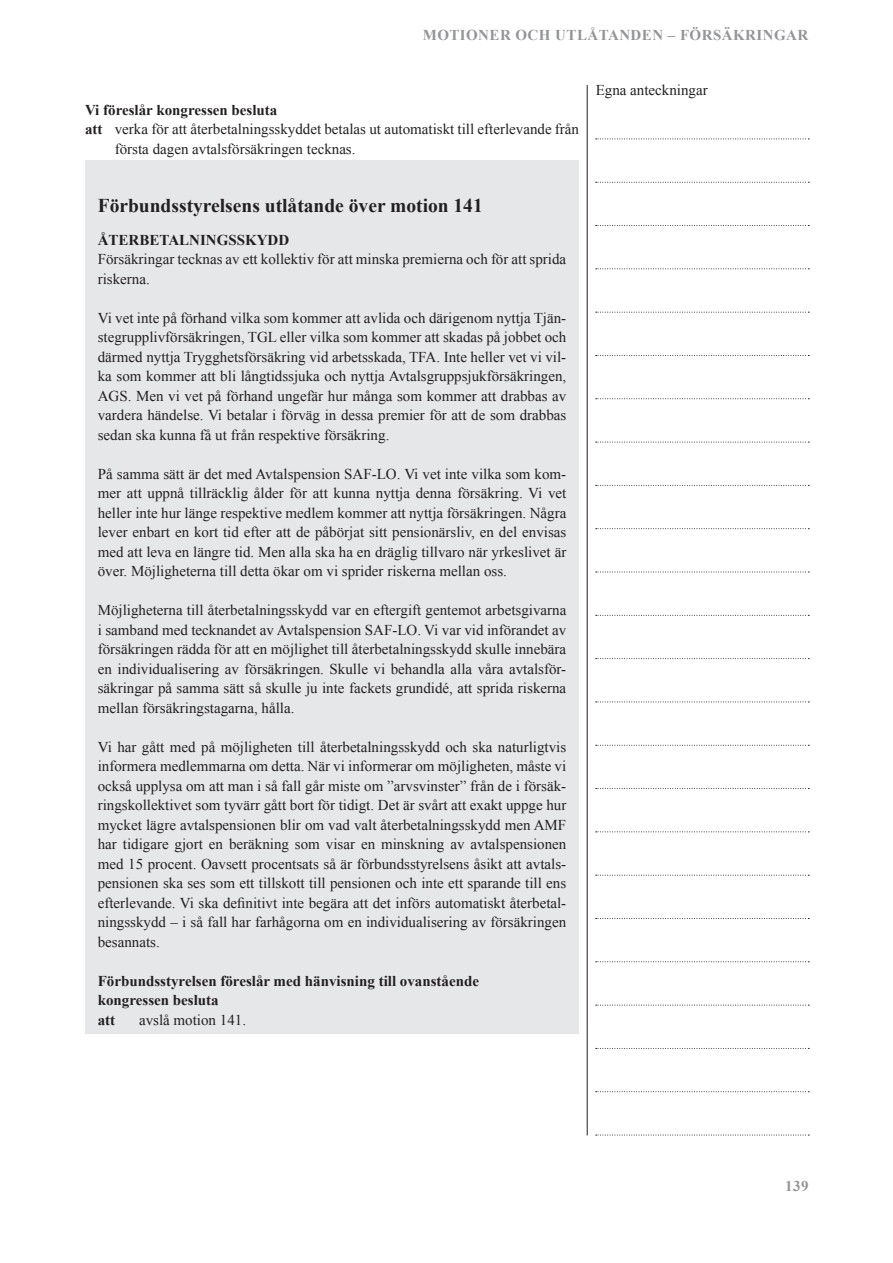
<style>
.page{position:relative;width:893px;height:1263px;background:#fff}
.page>*{position:absolute;margin:0;border:0;box-sizing:border-box;transform-origin:0 0}
.t1{font:700 19.5px "Times New Roman";color:#231f20}
.t2{font:15px/19.5px "Times New Roman";color:#231f20;text-align:justify}
.t3{font:700 15px/19.5px "Times New Roman";color:#231f20}
.t4{font:700 15px "Times New Roman";letter-spacing:.03em;color:#939598}
.s1{font-weight:700}
</style>
<div class="page">
<hr style="left:587px;top:85px;width:1px;height:1050px;background:#231f20">
<svg style="left:596px;top:139px;width:213px;height:1px"></svg>
<svg style="left:596px;top:182px;width:213px;height:1px"></svg>
<svg style="left:596px;top:225px;width:213px;height:1px"></svg>
<svg style="left:596px;top:268px;width:213px;height:1px"></svg>
<svg style="left:596px;top:312px;width:213px;height:1px"></svg>
<svg style="left:596px;top:355px;width:213px;height:1px"></svg>
<svg style="left:596px;top:398px;width:213px;height:1px"></svg>
<svg style="left:596px;top:442px;width:213px;height:1px"></svg>
<svg style="left:596px;top:485px;width:213px;height:1px"></svg>
<svg style="left:596px;top:528px;width:213px;height:1px"></svg>
<svg style="left:596px;top:572px;width:213px;height:1px"></svg>
<svg style="left:596px;top:615px;width:213px;height:1px"></svg>
<svg style="left:596px;top:658px;width:213px;height:1px"></svg>
<svg style="left:596px;top:701px;width:213px;height:1px"></svg>
<svg style="left:596px;top:745px;width:213px;height:1px"></svg>
<svg style="left:596px;top:788px;width:213px;height:1px"></svg>
<svg style="left:596px;top:831px;width:213px;height:1px"></svg>
<svg style="left:596px;top:875px;width:213px;height:1px"></svg>
<svg style="left:596px;top:918px;width:213px;height:1px"></svg>
<svg style="left:596px;top:961px;width:213px;height:1px"></svg>
<svg style="left:596px;top:1005px;width:213px;height:1px"></svg>
<svg style="left:596px;top:1048px;width:213px;height:1px"></svg>
<svg style="left:596px;top:1091px;width:213px;height:1px"></svg>
<svg style="left:596px;top:1135px;width:213px;height:1px"></svg>
<div style="left:85px;top:161px;width:493px;height:873px;background:#e6e7e9"></div>
<p class="t4" style="left:423px;top:25px;width:387px">MOTIONER OCH UTLÅTANDEN – FÖRSÄKRINGAR</p>
<p class="t3" style="left:85px;top:100px;width:194px">Vi föreslår kongressen besluta</p>
<p class="t2" style="left:85px;top:119px;width:496px"><span class="s1">att</span> verka för att återbetalningsskyddet betalas ut automatiskt till efterlevande från</p>
<p class="t2" style="left:115px;top:139px;width:242px">första dagen avtalsförsäkringen tecknas.</p>
<h1 class="t1" style="left:98px;top:192px;width:386px">Förbundsstyrelsens utlåtande över motion 141</h1>
<p class="t3" style="left:98px;top:230px;width:193px">ÅTERBETALNINGSSKYDD</p>
<p class="t2" style="left:98px;top:249px;width:470px">Försäkringar tecknas av ett kollektiv för att minska premierna och för att sprida riskerna.</p>
<p class="t2" style="left:98px;top:308px;width:470px">Vi vet inte på förhand vilka som kommer att avlida och därigenom nyttja Tjän&shy;stegrupplivförsäkringen, TGL eller vilka som kommer att skadas på jobbet och därmed nyttja Trygghetsförsäkring vid arbetsskada, TFA. Inte heller vet vi vil&shy;ka som kommer att bli långtidssjuka och nyttja Avtalsgruppsjukförsäkringen, AGS. Men vi vet på förhand ungefär hur många som kommer att drabbas av vardera händelse. Vi betalar i förväg in dessa premier för att de som drabbas sedan ska kunna få ut från respektive försäkring.</p>
<p class="t2" style="left:98px;top:464px;width:470px">På samma sätt är det med Avtalspension SAF-LO. Vi vet inte vilka som kom&shy;mer att uppnå tillräcklig ålder för att kunna nyttja denna försäkring. Vi vet heller inte hur länge respektive medlem kommer att nyttja försäkringen. Några lever enbart en kort tid efter att de påbörjat sitt pensionärsliv, en del envisas med att leva en längre tid. Men alla ska ha en dräglig tillvaro när yrkeslivet är över. Möjligheterna till detta ökar om vi sprider riskerna mellan oss.</p>
<p class="t2" style="left:98px;top:600px;width:470px">Möjligheterna till återbetalningsskydd var en eftergift gentemot arbetsgivarna i samband med tecknandet av Avtalspension SAF-LO. Vi var vid införandet av försäkringen rädda för att en möjlighet till återbetalningsskydd skulle innebära en individualisering av försäkringen. Skulle vi behandla alla våra avtalsför&shy;säkringar på samma sätt så skulle ju inte fackets grundidé, att sprida riskerna mellan försäkringstagarna, hålla.</p>
<p class="t2" style="left:98px;top:737px;width:470px">Vi har gått med på möjligheten till återbetalningsskydd och ska naturligtvis informera medlemmarna om detta. När vi informerar om möjligheten, måste vi också upplysa om att man i så fall går miste om ”arvsvinster” från de i försäk&shy;ringskollektivet som tyvärr gått bort för tidigt. Det är svårt att exakt uppge hur mycket lägre avtalspensionen blir om vad valt återbetalningsskydd men AMF har tidigare gjort en beräkning som visar en minskning av avtalspensionen med 15 procent. Oavsett procentsats så är förbundsstyrelsens åsikt att avtals&shy;pensionen ska ses som ett tillskott till pensionen och inte ett sparande till ens efterlevande. Vi ska definitivt inte begära att det införs automatiskt återbetal&shy;ningsskydd – i så fall har farhågorna om en individualisering av försäkringen besannats.</p>
<p class="t3" style="left:98px;top:971px;width:383px">Förbundsstyrelsen föreslår med hänvisning till ovanstående kongressen besluta<br>att</p>
<p class="t2" style="left:139px;top:1010px;width:109px">avslå motion 141.</p>
<p class="t2" style="left:596px;top:80px;width:114px">Egna anteckningar</p>
<p class="t4" style="left:785px;top:1175px;width:25px">139</p>
</div>
